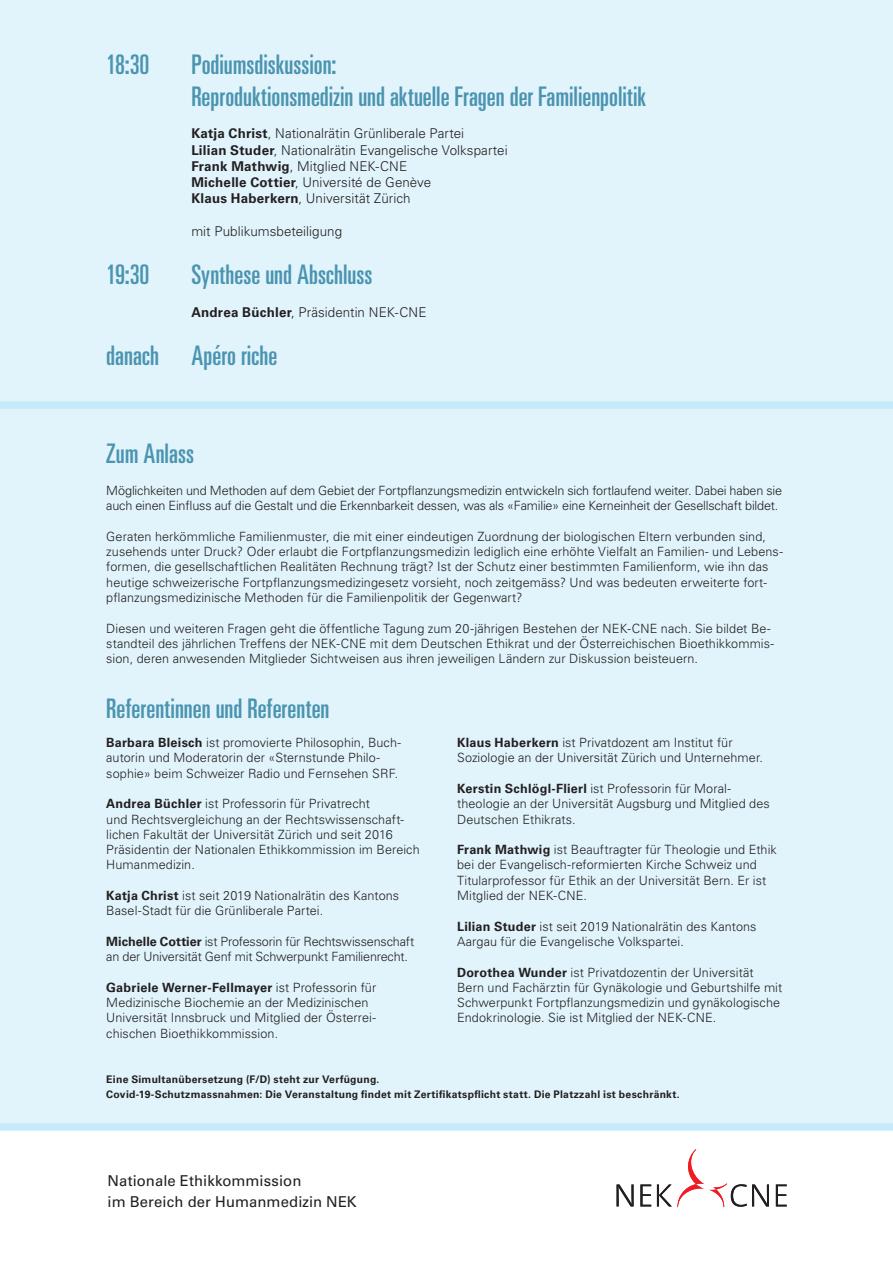
<style>
.page{position:relative;width:893px;height:1263px;background:#fff}
.page>*{position:absolute;margin:0;border:0;box-sizing:border-box;transform-origin:0 0}
.t1{font:ultra-condensed 27px/32.4px "Univers LT Std";color:#4b94b0}
.t2{font:15px/21px "Univers LT Std";letter-spacing:.005em;color:#231f20}
.t3{font:300 13.5px/16.2px "Univers LT Std";letter-spacing:.005em;color:#231f20}
.t4{font:300 12.75px/15.3px "Univers LT Std";letter-spacing:.005em;color:#231f20}
.t5{font:300 12.75px/15.3px "Univers LT Std";letter-spacing:-.015em;color:#231f20}
.t6{font:700 10.5px/15px "Univers LT Std";letter-spacing:.025em;color:#231f20}
.s1{font-weight:700}
</style>
<div class="page">
<div style="left:0;top:0;width:893px;height:1127px;background:#e1f4fc"></div>
<svg style="left:617px;top:1184px;width:16px;height:22px"></svg>
<svg style="left:640px;top:1184px;width:11px;height:22px"></svg>
<svg style="left:776px;top:1184px;width:11px;height:22px"></svg>
<svg style="left:657px;top:1149px;width:112px;height:58px"></svg>
<div style="left:0;top:1123px;width:893px;height:8px;background:#c6eafa"></div>
<div style="left:0;top:401px;width:893px;height:8px;background:#c6eafa"></div>
<h1 class="t1" style="left:106px;top:48px;width:45px">18:30</h1>
<h1 class="t1" style="left:191px;top:48px;width:456px">Podiumsdiskussion:<br>Reproduktionsmedizin und aktuelle Fragen der Familienpolitik</h1>
<p class="t3" style="left:191px;top:125px;width:318px"><span class="s1">Katja Christ</span>, Nationalrätin Grünliberale Partei<br><span class="s1">Lilian Studer</span>, Nationalrätin Evangelische Volkspartei <span class="s1">Frank Mathwig</span>, Mitglied NEK-CNE<br><span class="s1">Michelle Cottier</span>, Université de Genève<br><span class="s1">Klaus Haberkern</span>, Universität Zürich</p>
<p class="t3" style="left:191px;top:223px;width:152px">mit Publikumsbeteiligung</p>
<h1 class="t1" style="left:106px;top:258px;width:45px">19:30</h1>
<h1 class="t1" style="left:191px;top:258px;width:183px">Synthese und Abschluss</h1>
<p class="t3" style="left:191px;top:304px;width:237px"><span class="s1">Andrea Büchler</span>, Präsidentin NEK-CNE</p>
<h1 class="t1" style="left:106px;top:339px;width:173px">danach Apéro riche</h1>
<h1 class="t1" style="left:106px;top:437px;width:89px">Zum Anlass</h1>
<p class="t5" style="left:106px;top:483px;width:677px">Möglichkeiten und Methoden auf dem Gebiet der Fortpflanzungsmedizin entwickeln sich fortlaufend weiter. Dabei haben sie auch einen Einfluss auf die Gestalt und die Erkennbarkeit dessen, was als «Familie» eine Kerneinheit der Gesellschaft bildet.</p>
<p class="t4" style="left:106px;top:529px;width:678px">Geraten herkömmliche Familienmuster, die mit einer eindeutigen Zuordnung der biologischen Eltern verbunden sind, zusehends unter Druck? Oder erlaubt die Fortpflanzungsmedizin lediglich eine erhöhte Vielfalt an Familien- und Lebens&shy;formen, die gesellschaftlichen Realitäten Rechnung trägt? Ist der Schutz einer bestimmten Familienform, wie ihn das heutige schweizerische Fortpflanzungsmedizingesetz vorsieht, noch zeitgemäss? Und was bedeuten erweiterte fort&shy;pflanzungsmedizinische Methoden für die Familienpolitik der Gegenwart?</p>
<p class="t4" style="left:106px;top:620px;width:669px">Diesen und weiteren Fragen geht die öffentliche Tagung zum 20-jährigen Bestehen der NEK-CNE nach. Sie bildet Be&shy;standteil des jährlichen Treffens der NEK-CNE mit dem Deutschen Ethikrat und der Österreichischen Bioethikkommis&shy;sion, deren anwesenden Mitglieder Sichtweisen aus ihren jeweiligen Ländern zur Diskussion beisteuern.</p>
<h1 class="t1" style="left:106px;top:692px;width:225px">Referentinnen und Referenten</h1>
<p class="t4" style="left:106px;top:735px;width:296px"><span class="s1">Barbara Bleisch</span> ist promovierte Philosophin, Buch&shy;autorin und Moderatorin der «Sternstunde Philo&shy;sophie» beim Schweizer Radio und Fernsehen SRF.</p>
<p class="t4" style="left:106px;top:796px;width:315px"><span class="s1">Andrea Büchler</span> ist Professorin für Privatrecht<br>und Rechtsvergleichung an der Rechtswissenschaft&shy;lichen Fakultät der Universität Zürich und seit 2016<br>Präsidentin der Nationalen Ethikkommission im Bereich Humanmedizin.</p>
<p class="t4" style="left:106px;top:888px;width:294px"><span class="s1">Katja Christ</span> ist seit 2019 Nationalrätin des Kantons<br>Basel-Stadt für die Grünliberale Partei.</p>
<p class="t5" style="left:106px;top:934px;width:310px"><span class="s1">Michelle Cottier</span> ist Professorin für Rechtswissenschaft an der Universität Genf mit Schwerpunkt Familienrecht.</p>
<p class="t4" style="left:106px;top:980px;width:271px"><span class="s1">Gabriele Werner-Fellmayer</span> ist Professorin für Medizinische Biochemie an der Medizinischen Universität Innsbruck und Mitglied der Österrei&shy;chischen Bioethikkommission.</p>
<p class="t4" style="left:457px;top:735px;width:307px"><span class="s1">Klaus Haberkern</span> ist Privatdozent am Institut für<br>Soziologie an der Universität Zürich und Unternehmer.</p>
<p class="t4" style="left:457px;top:781px;width:314px"><span class="s1">Kerstin Schlögl-Flierl</span> ist Professorin für Moral&shy;theologie an der Universität Augsburg und Mitglied des<br>Deutschen Ethikrats.</p>
<p class="t4" style="left:457px;top:842px;width:321px"><span class="s1">Frank Mathwig</span> ist Beauftragter für Theologie und Ethik bei der Evangelisch-reformierten Kirche Schweiz und Titularprofessor für Ethik an der Universität Bern. Er ist Mitglied der NEK-CNE.</p>
<p class="t4" style="left:457px;top:918px;width:301px"><span class="s1">Lilian Studer</span> ist seit 2019 Nationalrätin des Kantons<br>Aargau für die Evangelische Volkspartei.</p>
<p class="t4" style="left:457px;top:964px;width:327px"><span class="s1">Dorothea Wunder</span> ist Privatdozentin der Universität Bern und Fachärztin für Gynäkologie und Geburtshilfe mit Schwerpunkt Fortpflanzungsmedizin und gynäkologische Endokrinologie. Sie ist Mitglied der NEK-CNE.</p>
<p class="t6" style="left:106px;top:1072px;width:575px">Eine Simultanübersetzung (F/D) steht zur Verfügung.<br>Covid-19-Schutzmassnahmen: Die Veranstaltung findet mit Zertifikatspflicht statt. Die Platzzahl ist beschränkt.</p>
<p class="t2" style="left:108px;top:1170px;width:251px">Nationale Ethikkommission<br>im Bereich der Humanmedizin NEK</p>
</div>
